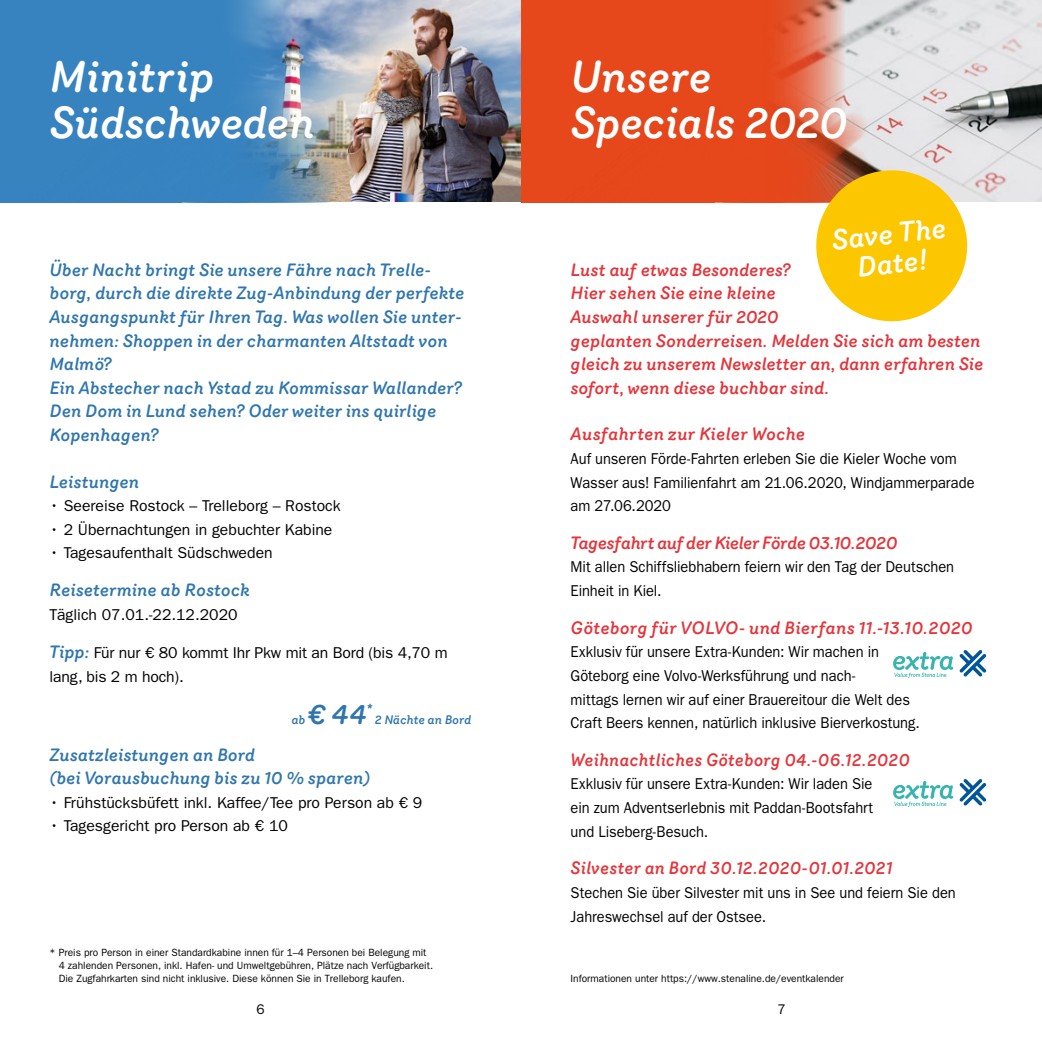
<style>
.page{position:relative;width:1042px;height:1042px;background:#fff}
.page>*{position:absolute;margin:0;border:0;box-sizing:border-box;transform-origin:0 0}
.t1{font:italic 500 43.75px/45.5px "Router";letter-spacing:-.01em;color:#fff}
.t2{font:italic 500 28px/29.8px "Router";color:#fff;text-align:center}
.t3{font:italic 500 28px "Router";color:#2f76ae}
.t4{font:italic 500 17.5px/23.6px "Router";color:#2f76ae}
.t5{font:italic 500 17.5px/23.6px "Router";color:#e5343a}
.t6{font:italic 500 17.5px "Router";letter-spacing:-.04em;color:#e5343a}
.t7{font:15.75px/23.6px "ITC Franklin Gothic Std";color:#000;scale:.93 1}
.t8{font:15.75px/23.6px "ITC Franklin Gothic Std";color:#000}
.t9{font:14px "ITC Franklin Gothic Std";color:#000}
.t10{font:italic 500 12.25px "Router";letter-spacing:-.01em;color:#2f76ae}
.t11{font:10.5px/13.1px "ITC Franklin Gothic Std";color:#000}
.s1{font-family:"Router";font-weight:500;font-style:italic;font-size:17.5px;color:#2f76ae}
</style>
<div class="page">
<img style="left:292px;top:0;width:229px;height:202px">
<svg style="left:181px;top:0;width:111px;height:60px;fill:#3a83c0"></svg>
<div style="left:0;top:0;width:181px;height:202px;background:#3683c0"></div>
<img style="left:181px;top:60px;width:199px;height:142px">
<img style="left:844px;top:0;width:198px;height:202px">
<svg style="left:714px;top:0;width:130px;height:60px;fill:#e54b22"></svg>
<div style="left:521px;top:0;width:193px;height:202px;background:#e6471b"></div>
<img style="left:714px;top:60px;width:201px;height:142px">
<svg style="left:808px;top:162px;width:167px;height:160px"></svg>
<svg style="left:959px;top:650px;width:27px;height:26px"></svg>
<svg style="left:893px;top:652px;width:60px;height:26px"></svg>
<svg style="left:959px;top:779px;width:27px;height:26px"></svg>
<svg style="left:893px;top:781px;width:60px;height:26px"></svg>
<h1 class="t1" style="left:50px;top:53px;width:267px">Minitrip<br>Südschweden</h1>
<p class="t4" style="left:50px;top:257px;width:416px">Über Nacht bringt Sie unsere Fähre nach Trelle&shy;borg, durch die direkte Zug-Anbindung der perfekte Ausgangspunkt für Ihren Tag. Was wollen Sie unter&shy;nehmen: Shoppen in der charmanten Altstadt von Malmö?<br>Ein Abstecher nach Ystad zu Kommissar Wallander?<br>Den Dom in Lund sehen? Oder weiter ins quirlige Kopenhagen?</p>
<p class="t4" style="left:50px;top:469px;width:91px">Leistungen</p>
<p class="t8" style="left:50px;top:494px;width:293px">• Seereise Rostock – Trelleborg – Rostock</p>
<p class="t8" style="left:50px;top:518px;width:284px">• 2 Übernachtungen in gebuchter Kabine</p>
<p class="t8" style="left:50px;top:541px;width:225px">• Tagesaufenthalt Südschweden</p>
<p class="t4" style="left:50px;top:577px;width:202px">Reisetermine ab Rostock</p>
<p class="t8" style="left:50px;top:602px;width:189px">Täglich 07.01.-22.12.2020</p>
<p class="t8" style="left:50px;top:641px;width:400px"><span class="s1">Tipp:</span> Für nur € 80 kommt Ihr Pkw mit an Bord (bis 4,70 m lang, bis 2 m hoch).</p>
<p class="t10" style="left:291px;top:710px;width:16px">ab</p>
<h2 class="t3" style="left:307px;top:693px;width:66px">€ 44<sup>*</sup></h2>
<p class="t10" style="left:375px;top:710px;width:98px">2 Nächte an Bord</p>
<p class="t4" style="left:50px;top:743px;width:322px;line-height:22.8px">Zusatzleistungen an Bord<br>(bei Vorausbuchung bis zu 10 % sparen)</p>
<p class="t8" style="left:50px;top:791px;width:374px">• Frühstücksbüfett inkl. Kaffee/Tee pro Person ab € 9</p>
<p class="t8" style="left:50px;top:814px;width:240px">• Tagesgericht pro Person ab € 10</p>
<p class="t11" style="left:59px;top:946px;width:376px;text-indent:-9px">* Preis pro Person in einer Standardkabine innen für 1–4 Personen bei Belegung mit<br>4 zahlenden Personen, inkl. Hafen- und Umweltgebühren, Plätze nach Verfügbarkeit.<br>Die Zugfahrkarten sind nicht inklusive. Diese können Sie in Trelleborg kaufen.</p>
<h1 class="t1" style="left:570px;top:53px;width:279px">Unsere<br>Specials 2020</h1>
<h2 class="t2" style="left:830px;top:224px;width:116px;rotate:-6deg">Save The<br>Date!</h2>
<p class="t5" style="left:570px;top:257px;width:414px">Lust auf etwas Besonderes?<br>Hier sehen Sie eine kleine<br>Auswahl unserer für 2020<br>geplanten Sonderreisen. Melden Sie sich am besten gleich zu unserem Newsletter an, dann erfahren Sie sofort, wenn diese buchbar sind.</p>
<p class="t5" style="left:570px;top:421px;width:236px">Ausfahrten zur Kieler Woche</p>
<p class="t7" style="left:570px;top:447px;width:436px">Auf unseren Förde-Fahrten erleben Sie die Kieler Woche vom<br>Wasser aus! Familienfahrt am 21.06.2020, Windjammerparade am 27.06.2020</p>
<p class="t6" style="left:570px;top:529px;width:328px">Tagesfahrt auf der Kieler Förde 03.10.2020</p>
<p class="t7" style="left:570px;top:555px;width:414px">Mit allen Schiffsliebhabern feiern wir den Tag der Deutschen<br>Einheit in Kiel.</p>
<p class="t5" style="left:570px;top:615px;width:404px">Göteborg für VOLVO- und Bierfans 11.-13.10.2020</p>
<p class="t7" style="left:570px;top:640px;width:377px">Exklusiv für unsere Extra-Kunden: Wir machen in Göteborg eine Volvo-Werksführung und nach-<br>mittags lernen wir auf einer Brauereitour die Welt des Craft Beers kennen, natürlich inklusive Bierverkostung.</p>
<p class="t5" style="left:570px;top:747px;width:341px">Weihnachtliches Göteborg 04.-06.12.2020</p>
<p class="t7" style="left:570px;top:772px;width:327px;text-align:justify">Exklusiv für unsere Extra-Kunden: Wir laden Sie ein zum Adventserlebnis mit Paddan-Bootsfahrt und Liseberg-Besuch.</p>
<p class="t5" style="left:570px;top:856px;width:323px">Silvester an Bord 30.12.2020-01.01.2021</p>
<p class="t7" style="left:570px;top:881px;width:416px">Stechen Sie über Silvester mit uns in See und feiern Sie den<br>Jahreswechsel auf der Ostsee.</p>
<p class="t11" style="left:570px;top:972px;width:275px">Informationen unter https://www.stenaline.de/eventkalender</p>
<p class="t9" style="left:256px;top:1001px;width:10px">6</p>
<p class="t9" style="left:777px;top:1001px;width:10px">7</p>
</div>
